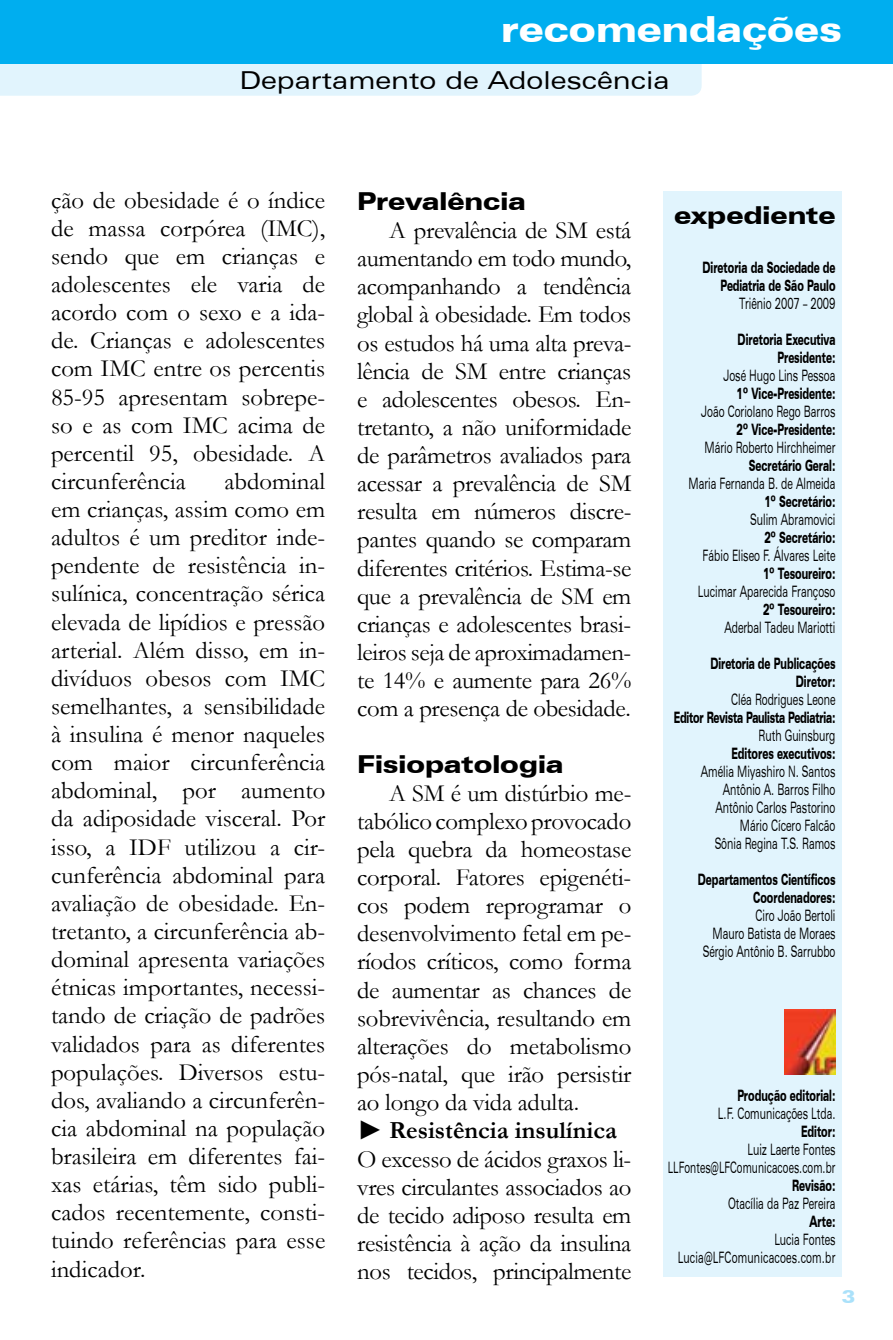
<style>
.page{position:relative;width:893px;height:1340px;background:#fff}
.page>*{position:absolute;margin:0;border:0;box-sizing:border-box;transform-origin:0 0}
.t1{font:900 expanded 36px "Zurich BT";color:#fff}
.t2{font:24.75px/28.1px "Garamond";letter-spacing:-.01em;color:#000;text-align:justify}
.t3{font:900 expanded 24.75px "Zurich BT";color:#000}
.t4{font:expanded 24.75px "Zurich BT";color:#000}
.t5{font:900 expanded 18px "Zurich BT";color:#aae1fa}
.t6{font:expanded 15.75px/18px "Zurich BT";color:#000;text-align:right;scale:.55 1}
.t7{font:900 expanded 15.75px/18px "Zurich BT";color:#000;text-align:right;scale:.55 1}
.t8{font:expanded 15.75px/18px "Zurich BT";letter-spacing:.02em;color:#000;text-align:right;scale:.55 1}
.t9{font:900 expanded 15.75px "Zurich BT";letter-spacing:-.02em;color:#000;scale:.55 1}
.s1{font-family:"Times New Roman";font-size:27px}
.s2{font-weight:700}
</style>
<div class="page">
<div style="left:0;top:64px;width:702px;height:32px;background:#e1f4fd"></div>
<div style="left:0;top:0;width:893px;height:64px;background:#00aeef"></div>
<div style="left:663px;top:191px;width:179px;height:1086px;background:#e1f4fd"></div>
<img style="left:785px;top:1009px;width:50px;height:65px">
<h1 class="t1" style="left:501px;top:7px;width:342px">recomendações</h1>
<p class="t4" style="left:239px;top:66px;width:432px">Departamento de Adolescência</p>
<p class="t2" style="left:51px;top:185px;width:276px">ção de obesidade é o índice de massa corpórea (IMC), sendo que em crianças e adolescentes ele varia de acordo com o sexo e a ida&shy;de. Crianças e adolescentes com IMC entre os percentis 85-95 apresentam sobrepe&shy;so e as com IMC acima de percentil 95, obesidade. A circunferência</p>
<p class="t2" style="left:51px;top:466px;width:276px;text-indent:173px">abdominal em crianças, assim como em adultos é um preditor inde&shy;pendente de resistência in&shy;sulínica, concentração sérica elevada de lipídios e pressão arterial. Além disso, em in&shy;divíduos obesos com IMC semelhantes, a sensibilidade à insulina é menor naqueles com maior circunferência abdominal, por aumento da adiposidade visceral. Por isso, a IDF utilizou a cir&shy;cunferência abdominal para avaliação de obesidade. En&shy;tretanto, a circunferência ab&shy;dominal apresenta variações étnicas importantes, necessi&shy;tando de criação de padrões validados para as diferentes populações. Diversos estu&shy;dos, avaliando a circunferên&shy;cia abdominal na população brasileira em diferentes fai&shy;xas etárias, têm sido publi&shy;cados recentemente, consti&shy;tuindo referências para esse indicador.</p>
<p class="t3" style="left:357px;top:186px;width:170px">Prevalência</p>
<p class="t2" style="left:357px;top:215px;width:276px;text-indent:32px">A prevalência de SM está aumentando em todo mundo, acompanhando a tendência global à obesidade. Em todos os estudos há uma alta preva&shy;lência de SM entre crianças e adolescentes obesos. En&shy;tretanto, a não uniformidade de parâmetros avaliados para acessar a prevalência de SM resulta em números discre&shy;pantes quando se comparam diferentes critérios. Estima-se que a prevalência de SM em crianças e adolescentes brasi&shy;leiros seja de aproximadamen&shy;te 14% e aumente para 26% com a presença de obesidade.</p>
<p class="t3" style="left:357px;top:749px;width:208px">Fisiopatologia</p>
<p class="t2" style="left:357px;top:778px;width:276px;text-align:left;text-indent:32px">A SM é um distúrbio me&shy;tabólico complexo provocado pela quebra da homeostase corporal. Fatores epigenéti&shy;cos podem reprogramar o desenvolvimento fetal em pe&shy;ríodos críticos, como forma de aumentar as chances de sobrevivência, resultando em alterações do metabolismo pós-natal, que irão persistir ao longo da vida adulta.<br><span class="s1">►</span> <span class="s2">Resistência insulínica<br></span>O excesso de ácidos graxos li&shy;vres circulantes associados ao de tecido adiposo resulta em resistência à ação da insulina nos tecidos, principalmente</p>
<p class="t3" style="left:674px;top:200px;width:163px">expediente</p>
<p class="t7" style="left:702px;top:258px;width:243px">Diretoria da Sociedade de<br>Pediatria de São Paulo</p>
<p class="t6" style="left:739px;top:294px;width:177px">Triênio 2007 – 2009</p>
<p class="t7" style="left:738px;top:330px;width:179px">Diretoria Executiva<br>Presidente:</p>
<p class="t6" style="left:723px;top:366px;width:205px">José Hugo Lins Pessoa</p>
<p class="t7" style="left:737px;top:384px;width:181px">1º Vice-Presidente:</p>
<p class="t6" style="left:701px;top:402px;width:246px">João Coriolano Rego Barros</p>
<p class="t7" style="left:737px;top:420px;width:181px">2º Vice-Presidente:</p>
<p class="t6" style="left:704px;top:438px;width:240px">Mário Roberto Hirchheimer</p>
<p class="t7" style="left:749px;top:456px;width:159px">Secretário Geral:</p>
<p class="t6" style="left:688px;top:474px;width:269px">Maria Fernanda B. de Almeida</p>
<p class="t7" style="left:764px;top:492px;width:131px">1º Secretário:</p>
<p class="t6" style="left:750px;top:510px;width:157px">Sulim Abramovici</p>
<p class="t7" style="left:764px;top:528px;width:131px">2º Secretário:</p>
<p class="t6" style="left:703px;top:546px;width:243px">Fábio Eliseo F. Álvares Leite</p>
<p class="t7" style="left:763px;top:564px;width:133px">1º Tesoureiro:</p>
<p class="t6" style="left:698px;top:582px;width:252px">Lucimar Aparecida Françoso</p>
<p class="t7" style="left:763px;top:600px;width:133px">2º Tesoureiro:</p>
<p class="t6" style="left:724px;top:618px;width:203px">Aderbal Tadeu Mariotti</p>
<p class="t7" style="left:710px;top:654px;width:229px">Diretoria de Publicações<br>Diretor:</p>
<p class="t6" style="left:731px;top:690px;width:191px">Cléa Rodrigues Leone</p>
<p class="t9" style="left:674px;top:708px;width:296px">Editor Revista Paulista Pediatria:</p>
<p class="t6" style="left:758px;top:726px;width:142px">Ruth Guinsburg</p>
<p class="t7" style="left:731px;top:744px;width:191px">Editores executivos:</p>
<p class="t6" style="left:701px;top:762px;width:246px">Amélia Miyashiro N. Santos<br>Antônio A. Barros Filho<br>Antônio Carlos Pastorino<br>Mário Cícero Falcão<br>Sônia Regina T.S. Ramos</p>
<p class="t7" style="left:698px;top:870px;width:252px">Departamentos Científicos<br>Coordenadores:</p>
<p class="t6" style="left:703px;top:906px;width:243px">Ciro João Bertoli<br>Mauro Batista de Moraes<br>Sérgio Antônio B. Sarrubbo</p>
<p class="t7" style="left:737px;top:1086px;width:180px">Produção editorial:</p>
<p class="t6" style="left:718px;top:1104px;width:215px">L.F. Comunicações Ltda.</p>
<p class="t7" style="left:801px;top:1122px;width:64px">Editor:</p>
<p class="t6" style="left:668px;top:1140px;width:306px">Luiz Laerte Fontes<br>LLFontes@LFComunicacoes.com.br</p>
<p class="t7" style="left:792px;top:1176px;width:80px">Revisão:</p>
<p class="t6" style="left:728px;top:1194px;width:197px">Otacília da Paz Pereira</p>
<p class="t7" style="left:810px;top:1212px;width:49px">Arte:</p>
<p class="t8" style="left:678px;top:1230px;width:288px">Lucia Fontes<br>Lucia@LFComunicacoes.com.br</p>
<p class="t5" style="left:842px;top:1285px;width:15px">3</p>
</div>
